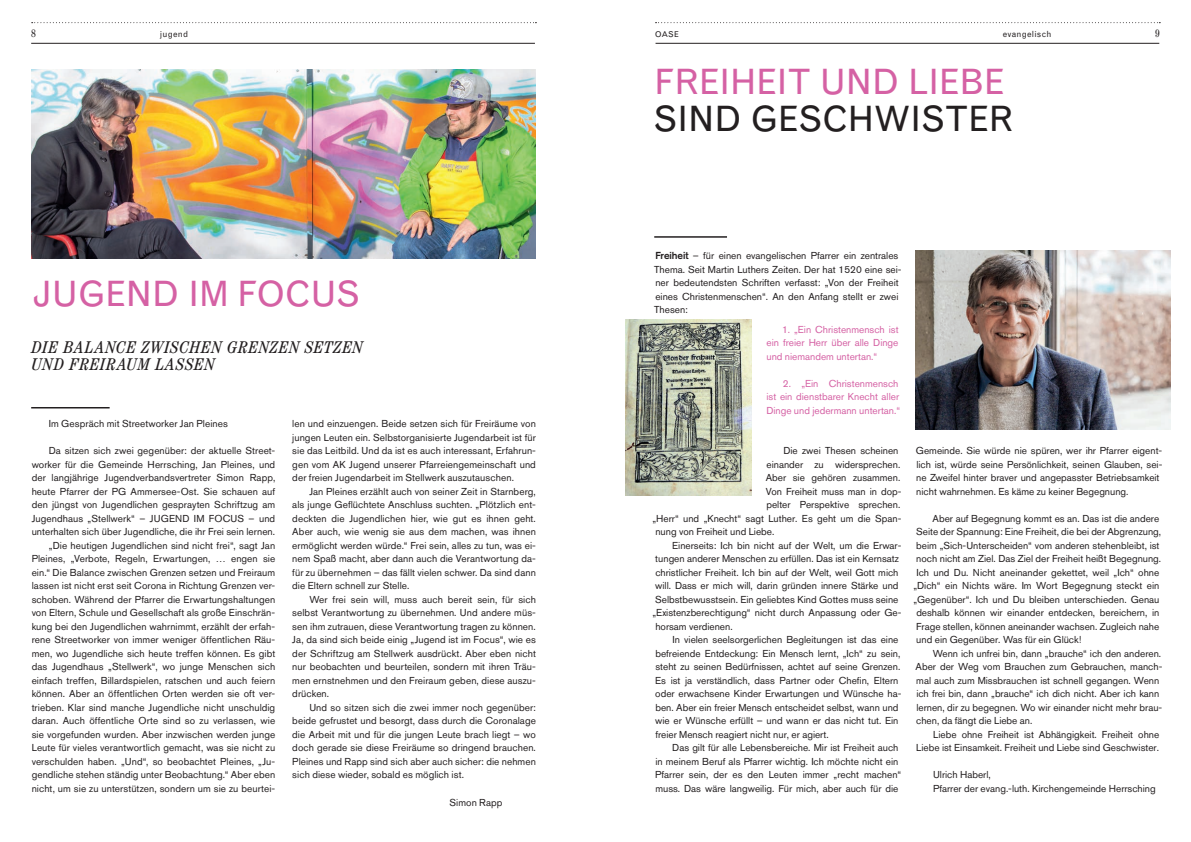
<style>
.page{position:relative;width:1191px;height:842px;background:#fff}
.page>*{position:absolute;margin:0;border:0;box-sizing:border-box;transform-origin:0 0}
.t1{font:35px "Grotesque MT Std";letter-spacing:-.015em;color:#d561a4}
.t2{font:35px "Grotesque MT Std";letter-spacing:-.015em;color:#231f20}
.t3{font:italic condensed 17px/17px "Century";letter-spacing:.04em;color:#231f20}
.t4{font:condensed 10.8px "Century";color:#231f20}
.t5{font:10px/13.5px "Akzidenz Grotesk BQ";color:#231f20}
.t6{font:10px/13.5px "Akzidenz Grotesk BQ";color:#d561a4;text-align:justify}
.t7{font:8.5px "Grotesque MT Std";letter-spacing:.025em;color:#231f20}
.t8{font:8px "Grotesque MT Std";color:#231f20}
.s1{font-family:"Akzidenz Grotesk";font-weight:700}
</style>
<div class="page">
<hr style="left:31px;top:43px;width:504px;height:1px;background:#231f20">
<svg style="left:32px;top:22px;width:504px;height:1px"></svg>
<svg style="left:655px;top:22px;width:505px;height:1px"></svg>
<hr style="left:655px;top:43px;width:504px;height:1px;background:#231f20">
<hr style="left:31px;top:407px;width:79px;height:1px;background:#231f20">
<img style="left:32px;top:69px;width:504px;height:189px">
<hr style="left:654px;top:236px;width:73px;height:2px;background:#231f20">
<img style="left:916px;top:250px;width:254px;height:180px">
<img style="left:625px;top:319px;width:127px;height:177px">
<p class="t4" style="left:31px;top:27px;width:6px">8</p>
<p class="t7" style="left:160px;top:29px;width:30px">jugend</p>
<h1 class="t1" style="left:32px;top:273px;width:330px">JUGEND IM FOCUS</h1>
<h2 class="t3" style="left:32px;top:338px;width:333px">DIE BALANCE ZWISCHEN GRENZEN SETZEN<br>UND FREIRAUM LASSEN</h2>
<p class="t5" style="left:49px;top:417px;width:181px">Im Gespräch mit Streetworker Jan Pleines</p>
<p class="t5" style="left:32px;top:444px;width:245px;text-align:right">Da sitzen sich zwei gegenüber: der aktuelle Street&shy;worker für die Gemeinde Herrsching, Jan Pleines, und der langjährige Jugendverbandsvertreter Simon Rapp, heute Pfarrer der PG Ammersee-Ost. Sie schauen auf den jüngst von Jugendlichen gesprayten Schriftzug am Jugendhaus „Stellwerk“ – JUGEND IM FOCUS – und unterhalten sich über Jugendliche, die ihr Frei sein lernen. „Die heutigen Jugendlichen sind nicht frei“, sagt Jan Pleines, „Verbote, Regeln, Erwartungen, … engen sie ein.“ Die Balance zwischen Grenzen setzen und Freiraum lassen ist nicht erst seit Corona in Richtung Grenzen ver&shy;schoben. Während der Pfarrer die Erwartungshaltungen von Eltern, Schule und Gesellschaft als große Einschrän&shy;kung bei den Jugendlichen wahrnimmt, erzählt der erfah&shy;rene Streetworker von immer weniger öffentlichen Räu&shy;men, wo Jugendliche sich heute treffen können. Es gibt das Jugendhaus „Stellwerk“, wo junge Menschen sich einfach treffen, Billardspielen, ratschen und auch feiern können. Aber an öffentlichen Orten werden sie oft ver&shy;trieben. Klar sind manche Jugendliche nicht unschuldig daran. Auch öffentliche Orte sind so zu verlassen, wie sie vorgefunden wurden. Aber inzwischen werden junge Leute für vieles verantwortlich gemacht, was sie nicht zu verschulden haben. „Und“, so beobachtet Pleines, „Ju&shy;gendliche stehen ständig unter Beobachtung.“ Aber eben nicht, um sie zu unterstützen, sondern um sie zu beurtei-</p>
<p class="t5" style="left:292px;top:417px;width:245px;text-align:justify">len und einzuengen. Beide setzen sich für Freiräume von jungen Leuten ein. Selbstorganisierte Jugendarbeit ist für sie das Leitbild. Und da ist es auch interessant, Erfahrun&shy;gen vom AK Jugend unserer Pfarreiengemeinschaft und der freien Jugendarbeit im Stellwerk auszutauschen.</p>
<p class="t5" style="left:292px;top:484px;width:245px;text-align:justify;text-indent:17px">Jan Pleines erzählt auch von seiner Zeit in Starnberg, als junge Geflüchtete Anschluss suchten. „Plötzlich ent&shy;deckten die Jugendlichen hier, wie gut es ihnen geht.<br>Aber auch, wie wenig sie aus dem machen, was ihnen ermöglicht werden würde.“ Frei sein, alles zu tun, was ei&shy;nem Spaß macht, aber dann auch die Verantwortung da&shy;für zu übernehmen – das fällt vielen schwer. Da sind dann die Eltern schnell zur Stelle.</p>
<p class="t5" style="left:292px;top:592px;width:245px;text-align:justify;text-indent:17px">Wer frei sein will, muss auch bereit sein, für sich selbst Verantwortung zu übernehmen. Und andere müs&shy;sen ihm zutrauen, diese Verantwortung tragen zu können.<br>Ja, da sind sich beide einig „Jugend ist im Focus“, wie es der Schriftzug am Stellwerk ausdrückt. Aber eben nicht nur beobachten und beurteilen, sondern mit ihren Träu&shy;men ernstnehmen und den Freiraum geben, diese auszu&shy;drücken.</p>
<p class="t5" style="left:292px;top:700px;width:245px;text-align:justify;text-indent:17px">Und so sitzen sich die zwei immer noch gegenüber: beide gefrustet und besorgt, dass durch die Coronalage die Arbeit mit und für die jungen Leute brach liegt – wo doch gerade sie diese Freiräume so dringend brauchen.<br>Pleines und Rapp sind sich aber auch sicher: die nehmen sich diese wieder, sobald es möglich ist.</p>
<p class="t5" style="left:449px;top:796px;width:55px">Simon Rapp</p>
<p class="t8" style="left:655px;top:29px;width:25px">OASE</p>
<p class="t7" style="left:1003px;top:29px;width:50px">evangelisch</p>
<p class="t4" style="left:1155px;top:27px;width:6px">9</p>
<h1 class="t1" style="left:654px;top:61px;width:352px">FREIHEIT UND LIEBE</h1>
<h1 class="t2" style="left:653px;top:98px;width:362px">SIND GESCHWISTER</h1>
<p class="t5" style="left:654px;top:249px;width:249px"><span class="s1">Freiheit</span> – für einen evangelischen Pfarrer ein zentrales Thema. Seit Martin Luthers Zeiten. Der hat 1520 eine sei&shy;ner bedeutendsten Schriften verfasst: „Von der Freiheit eines Christenmenschen“. An den Anfang stellt er zwei Thesen:</p>
<p class="t6" style="left:766px;top:322px;width:134px;text-indent:16px">1. „Ein Christenmensch ist ein freier Herr über alle Dinge und niemandem untertan.“</p>
<p class="t6" style="left:766px;top:376px;width:135px;text-align:left;text-indent:17px">2. „Ein Christenmensch ist ein dienstbarer Knecht aller<br>Dinge und jedermann untertan.“</p>
<p class="t5" style="left:783px;top:444px;width:117px">Die zwei Thesen scheinen</p>
<p class="t5" style="left:766px;top:457px;width:135px">einander zu widersprechen.</p>
<p class="t5" style="left:766px;top:471px;width:136px">Aber sie gehören zusammen.</p>
<p class="t5" style="left:766px;top:484px;width:137px">Von Freiheit muss man in dop-</p>
<p class="t5" style="left:766px;top:498px;width:135px">pelter Perspektive sprechen.</p>
<p class="t5" style="left:652px;top:511px;width:250px">„Herr“ und „Knecht“ sagt Luther. Es geht um die Span-</p>
<p class="t5" style="left:655px;top:525px;width:120px">nung von Freiheit und Liebe.</p>
<p class="t5" style="left:672px;top:538px;width:231px">Einerseits: Ich bin nicht auf der Welt, um die Erwar-</p>
<p class="t5" style="left:655px;top:552px;width:245px">tungen anderer Menschen zu erfüllen. Das ist ein Kernsatz</p>
<p class="t5" style="left:655px;top:565px;width:245px">christlicher Freiheit. Ich bin auf der Welt, weil Gott mich</p>
<p class="t5" style="left:655px;top:579px;width:245px">will. Dass er mich will, darin gründen innere Stärke und</p>
<p class="t5" style="left:655px;top:592px;width:245px">Selbstbewusstsein. Ein geliebtes Kind Gottes muss seine</p>
<p class="t5" style="left:652px;top:606px;width:250px">„Existenzberechtigung“ nicht durch Anpassung oder Ge-</p>
<p class="t5" style="left:655px;top:619px;width:79px">horsam verdienen.</p>
<p class="t5" style="left:672px;top:633px;width:227px">In vielen seelsorgerlichen Begleitungen ist das eine</p>
<p class="t5" style="left:655px;top:646px;width:246px">befreiende Entdeckung: Ein Mensch lernt, „Ich“ zu sein,</p>
<p class="t5" style="left:655px;top:660px;width:246px">steht zu seinen Bedürfnissen, achtet auf seine Grenzen.</p>
<p class="t5" style="left:655px;top:673px;width:245px">Es ist ja verständlich, dass Partner oder Chefin, Eltern</p>
<p class="t5" style="left:655px;top:687px;width:248px">oder erwachsene Kinder Erwartungen und Wünsche ha-</p>
<p class="t5" style="left:655px;top:700px;width:245px">ben. Aber ein freier Mensch entscheidet selbst, wann und</p>
<p class="t5" style="left:655px;top:714px;width:245px">wie er Wünsche erfüllt – und wann er das nicht tut. Ein</p>
<p class="t5" style="left:655px;top:727px;width:175px">freier Mensch reagiert nicht nur, er agiert.</p>
<p class="t5" style="left:672px;top:741px;width:228px">Das gilt für alle Lebensbereiche. Mir ist Freiheit auch</p>
<p class="t5" style="left:655px;top:754px;width:244px">in meinem Beruf als Pfarrer wichtig. Ich möchte nicht ein</p>
<p class="t5" style="left:655px;top:768px;width:247px">Pfarrer sein, der es den Leuten immer „recht machen“</p>
<p class="t5" style="left:655px;top:781px;width:244px">muss. Das wäre langweilig. Für mich, aber auch für die</p>
<p class="t5" style="left:916px;top:444px;width:248px">Gemeinde. Sie würde nie spüren, wer ihr Pfarrer eigent&shy;lich ist, würde seine Persönlichkeit, seinen Glauben, sei&shy;ne Zweifel hinter braver und angepasster Betriebsamkeit nicht wahrnehmen. Es käme zu keiner Begegnung.</p>
<p class="t5" style="left:913px;top:511px;width:249px;text-indent:19px">Aber auf Begegnung kommt es an. Das ist die andere Seite der Spannung: Eine Freiheit, die bei der Abgrenzung, beim „Sich-Unterscheiden“ vom anderen stehenbleibt, ist noch nicht am Ziel. Das Ziel der Freiheit heißt Begegnung.<br>Ich und Du. Nicht aneinander gekettet, weil „Ich“ ohne „Dich“ ein Nichts wäre. Im Wort Begegnung steckt ein „Gegenüber“. Ich und Du bleiben unterschieden. Genau deshalb können wir einander entdecken, bereichern, in Frage stellen, können aneinander wachsen. Zugleich nahe und ein Gegenüber. Was für ein Glück!</p>
<p class="t5" style="left:915px;top:646px;width:248px;text-indent:17px">Wenn ich unfrei bin, dann „brauche“ ich den anderen.<br>Aber der Weg vom Brauchen zum Gebrauchen, manch&shy;mal auch zum Missbrauchen ist schnell gegangen. Wenn ich frei bin, dann „brauche“ ich dich nicht. Aber ich kann lernen, dir zu begegnen. Wo wir einander nicht mehr brau&shy;chen, da fängt die Liebe an.</p>
<p class="t5" style="left:916px;top:727px;width:245px;text-align:right">Liebe ohne Freiheit ist Abhängigkeit. Freiheit ohne<br>Liebe ist Einsamkeit. Freiheit und Liebe sind Geschwister.</p>
<p class="t5" style="left:933px;top:768px;width:224px">Ulrich Haberl,<br>Pfarrer der evang.-luth. Kirchengemeinde Herrsching</p>
</div>
